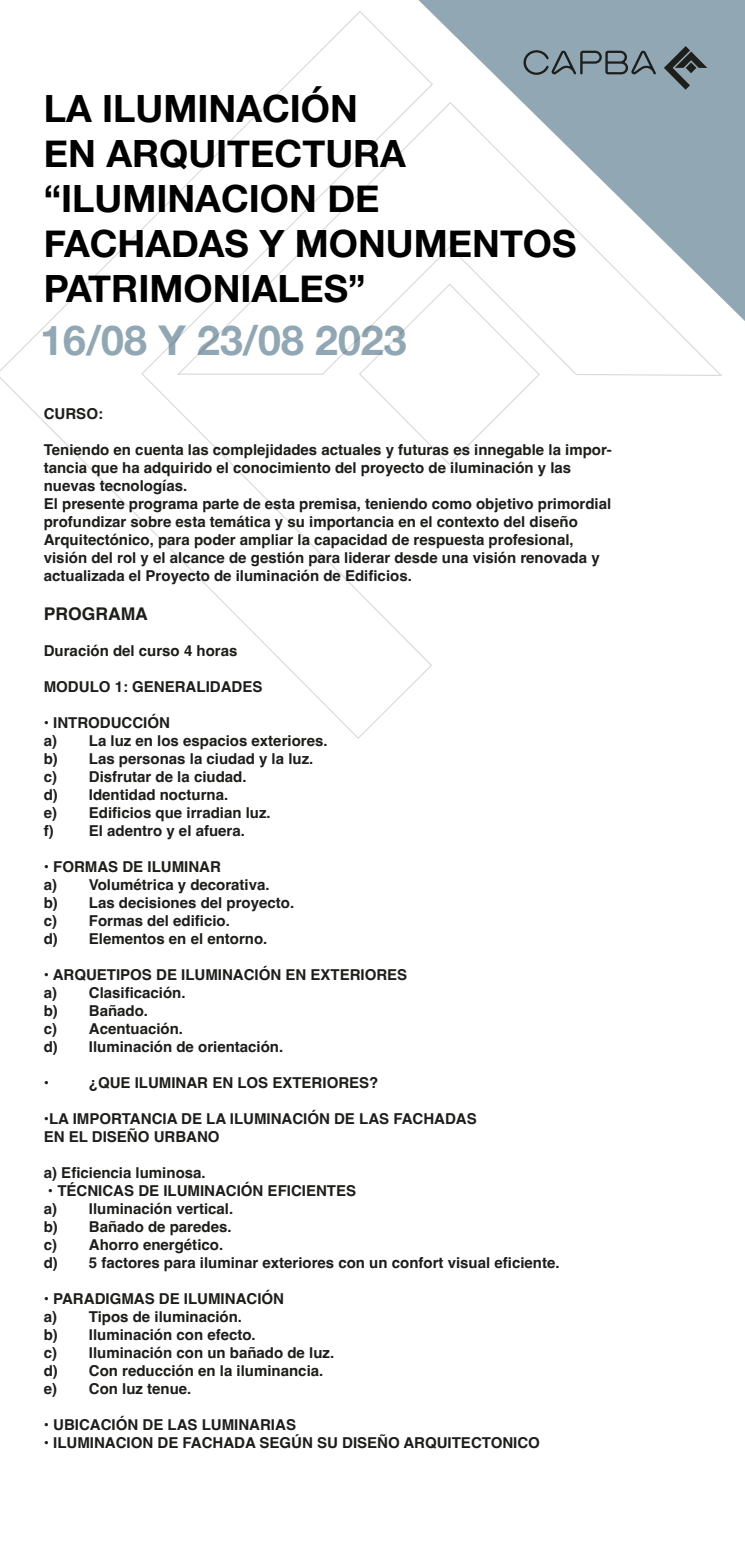
<style>
.page{position:relative;width:745px;height:1568px;background:#fff}
.page>*{position:absolute;margin:0;border:0;box-sizing:border-box;transform-origin:0 0}
.t1{font:700 41px "Helvetica Neue";color:#91a7b4}
.t2{font:700 37.5px/45px "Helvetica Neue";color:#000}
.t3{font:700 17.5px "Helvetica";color:#1d1d1b}
.t4{font:700 15px/18px "Helvetica";color:#1d1d1b}
</style>
<div class="page">
<svg style="left:418px;top:0;width:326px;height:320px;background:#9fb2bd"></svg>
<svg style="left:663px;top:46px;width:44px;height:44px;background:#6c7b83"></svg>
<svg style="left:523px;top:50px;width:132px;height:25px;background:#73838c"></svg>
<svg style="left:0;top:11px;width:433px;height:728px"></svg>
<svg style="left:175px;top:101px;width:547px;height:276px"></svg>
<svg style="left:358px;top:282px;width:182px;height:184px"></svg>
<h2 class="t2" style="left:44px;top:87px;width:534px">LA ILUMINACIÓN<br>EN ARQUITECTURA “ILUMINACION DE<br>FACHADAS Y MONUMENTOS<br>PATRIMONIALES”</h2>
<h1 class="t1" style="left:40px;top:308px;width:367px">16/08 Y 23/08 2023</h1>
<p class="t4" style="left:44px;top:406px;width:61px">CURSO:</p>
<p class="t4" style="left:44px;top:442px;width:569px">Teniendo en cuenta las complejidades actuales y futuras es innegable la impor&shy;tancia que ha adquirido el conocimiento del proyecto de iluminación y las nuevas tecnologías.<br>El presente programa parte de esta premisa, teniendo como objetivo primordial profundizar sobre esta temática y su importancia en el contexto del diseño Arquitectónico, para poder ampliar la capacidad de respuesta profesional, visión del rol y el alcance de gestión para liderar desde una visión renovada y actualizada el Proyecto de iluminación de Edificios.</p>
<p class="t3" style="left:44px;top:603px;width:106px">PROGRAMA</p>
<p class="t4" style="left:44px;top:643px;width:195px">Duración del curso 4 horas</p>
<p class="t4" style="left:44px;top:679px;width:220px">MODULO 1: GENERALIDADES</p>
<p class="t4" style="left:44px;top:715px;width:285px">• INTRODUCCIÓN<br>a) La luz en los espacios exteriores. b) Las personas la ciudad y la luz. c) Disfrutar de la ciudad.<br>d) Identidad nocturna.<br>e) Edificios que irradian luz.<br>f) El adentro y el afuera.</p>
<p class="t4" style="left:44px;top:859px;width:252px">• FORMAS DE ILUMINAR<br>a) Volumétrica y decorativa.<br>b) Las decisiones del proyecto. c) Formas del edificio.<br>d) Elementos en el entorno.</p>
<p class="t4" style="left:44px;top:967px;width:365px">• ARQUETIPOS DE ILUMINACIÓN EN EXTERIORES a) Clasificación.<br>b) Bañado.<br>c) Acentuación.<br>d) Iluminación de orientación.</p>
<p class="t4" style="left:44px;top:1075px;width:7px">•</p>
<p class="t4" style="left:89px;top:1075px;width:291px">¿QUE ILUMINAR EN LOS EXTERIORES?</p>
<p class="t4" style="left:44px;top:1111px;width:434px">•LA IMPORTANCIA DE LA ILUMINACIÓN DE LAS FACHADAS<br>EN EL DISEÑO URBANO</p>
<p class="t4" style="left:44px;top:1165px;width:163px">a) Eficiencia luminosa.</p>
<p class="t4" style="left:44px;top:1183px;width:517px">• TÉCNICAS DE ILUMINACIÓN EFICIENTES<br>a) Iluminación vertical.<br>b) Bañado de paredes.<br>c) Ahorro energético.<br>d) 5 factores para iluminar exteriores con un confort visual eficiente.</p>
<p class="t4" style="left:44px;top:1291px;width:292px">• PARADIGMAS DE ILUMINACIÓN<br>a) Tipos de iluminación.<br>b) Iluminación con efecto.<br>c) Iluminación con un bañado de luz. d) Con reducción en la iluminancia. e) Con luz tenue.</p>
<p class="t4" style="left:44px;top:1417px;width:253px">• UBICACIÓN DE LAS LUMINARIAS</p>
<p class="t4" style="left:44px;top:1435px;width:497px">• ILUMINACION DE FACHADA SEGÚN SU DISEÑO ARQUITECTONICO</p>
</div>
